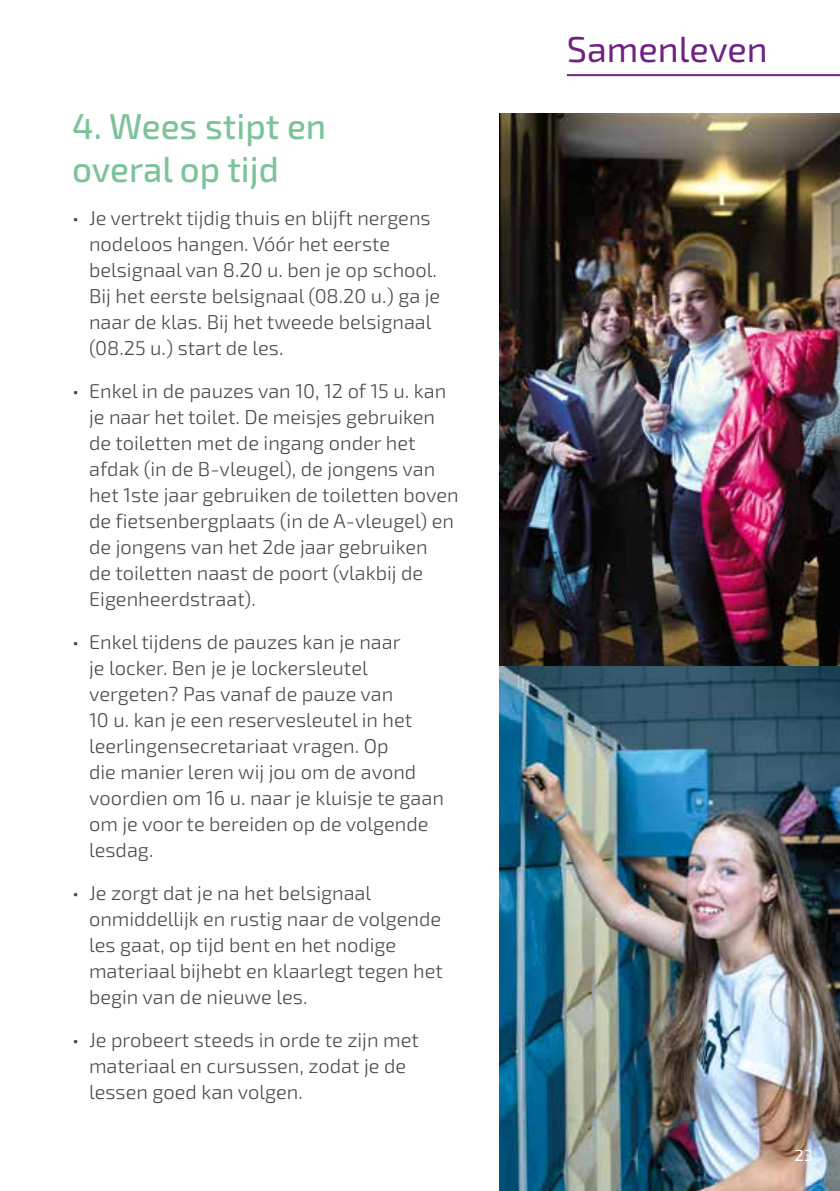
<style>
.page{position:relative;width:840px;height:1191px;background:#fff}
.page>*{position:absolute;margin:0;border:0;box-sizing:border-box;transform-origin:0 0}
.t1{font:500 36px/43.2px "Exo 2";color:#7dc399}
.t2{font:36px "Exo 2";color:#702281}
.t3{font:300 20px/26px "Exo 2";color:#4a4a49}
.t4{font:16px "Exo 2";color:#fff}
</style>
<div class="page">
<hr style="left:566px;top:74px;width:273px;height:2px;background:#702281">
<img style="left:499px;top:113px;width:340px;height:1078px">
<h1 class="t1" style="left:72px;top:106px;width:255px">4. Wees stipt en overal op tijd</h1>
<p class="t3" style="left:89px;top:206px;width:352px;text-indent:-17px">• Je vertrekt tijdig thuis en blijft nergens nodeloos hangen. Vóór het eerste belsignaal van 8.20 u. ben je op school.<br>Bij het eerste belsignaal (08.20 u.) ga je naar de klas. Bij het tweede belsignaal (08.25 u.) start de les.</p>
<p class="t3" style="left:89px;top:379px;width:371px;text-indent:-17px">• Enkel in de pauzes van 10, 12 of 15 u. kan je naar het toilet. De meisjes gebruiken de toiletten met de ingang onder het afdak (in de B-vleugel), de jongens van het 1ste jaar gebruiken de toiletten boven de fietsenbergplaats (in de A-vleugel) en de jongens van het 2de jaar gebruiken<br>de toiletten naast de poort (vlakbij de Eigenheerdstraat).</p>
<p class="t3" style="left:89px;top:630px;width:356px;text-indent:-17px">• Enkel tijdens de pauzes kan je naar<br>je locker. Ben je je lockersleutel vergeten? Pas vanaf de pauze van<br>10 u. kan je een reservesleutel in het leerlingensecretariaat vragen. Op<br>die manier leren wij jou om de avond voordien om 16 u. naar je kluisje te gaan om je voor te bereiden op de volgende lesdag.</p>
<p class="t3" style="left:89px;top:881px;width:355px;text-indent:-17px">• Je zorgt dat je na het belsignaal onmiddellijk en rustig naar de volgende les gaat, op tijd bent en het nodige materiaal bijhebt en klaarlegt tegen het begin van de nieuwe les.</p>
<p class="t3" style="left:89px;top:1028px;width:331px;text-indent:-17px">• Je probeert steeds in orde te zijn met materiaal en cursussen, zodat je de lessen goed kan volgen.</p>
<h1 class="t2" style="left:566px;top:34px;width:202px">Samenleven</h1>
<p class="t4" style="left:794px;top:1148px;width:20px">23</p>
</div>
